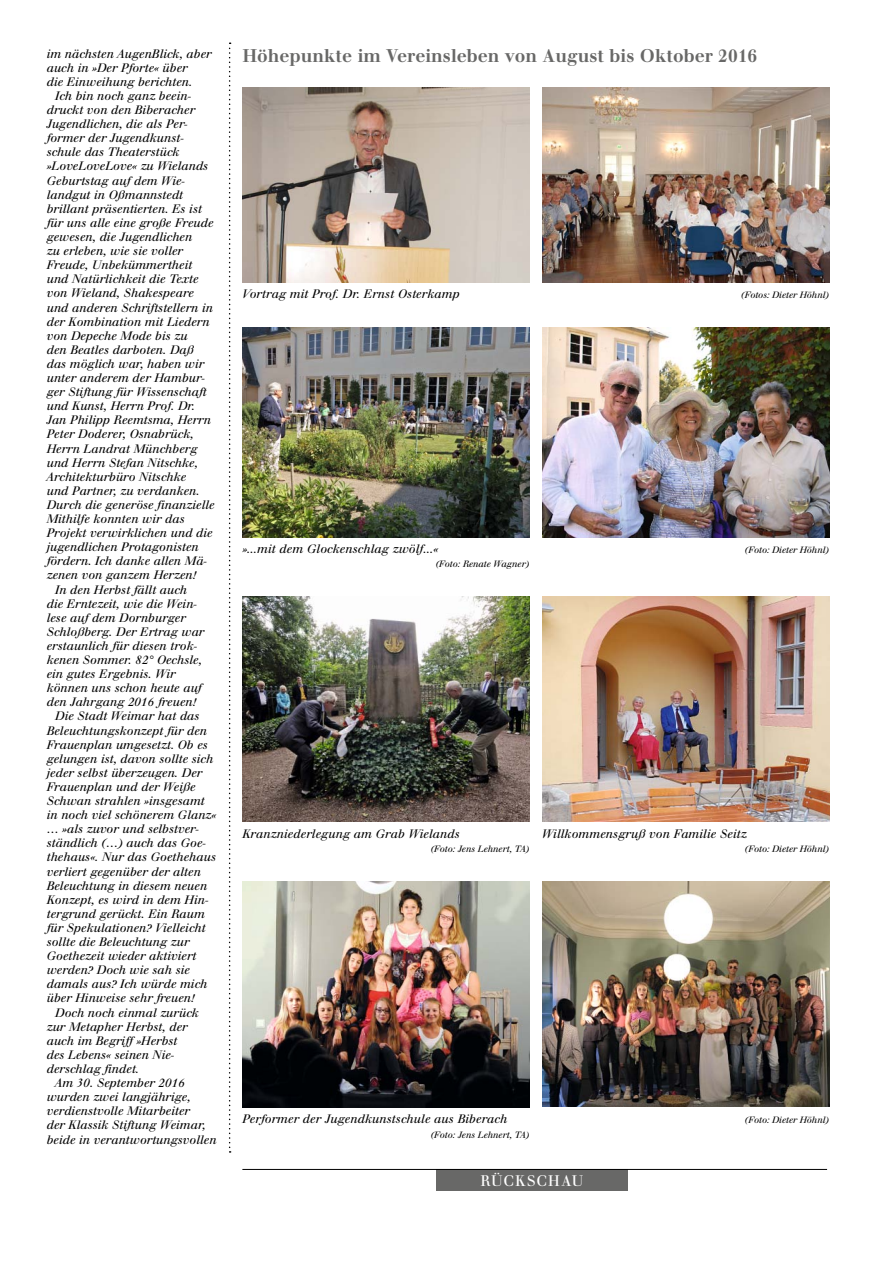
<style>
.page{position:relative;width:893px;height:1263px;background:#fff}
.page>*{position:absolute;margin:0;border:0;box-sizing:border-box;transform-origin:0 0}
.Überschriften{font:700 18px "Walbaum";color:#686867}
.Fußzeile{font:15px "Walbaum";letter-spacing:.06em;color:#fff}
.Editorial{font:italic 12px/14.1px "Walbaum";letter-spacing:-.005em;color:#000}
.BU{font:italic 12px "Walbaum";color:#000}
.BU-2{font:italic 9px "Walbaum";letter-spacing:-.01em;color:#000}
</style>
<div class="page">
<img style="left:542px;top:882px;width:287px;height:225px">
<img style="left:242px;top:88px;width:287px;height:195px">
<img style="left:242px;top:882px;width:287px;height:225px">
<img style="left:542px;top:597px;width:287px;height:225px">
<img style="left:242px;top:597px;width:287px;height:225px">
<img style="left:542px;top:328px;width:287px;height:210px">
<img style="left:542px;top:88px;width:287px;height:195px">
<img style="left:242px;top:328px;width:287px;height:210px">
<div style="left:436px;top:1169px;width:192px;height:22px;background:#686867"></div>
<svg style="left:229px;top:43px;width:2px;height:1110px"></svg>
<hr style="left:242px;top:1169px;width:585px;height:1px;background:#000">
<p class="Editorial" style="left:47px;top:46px;width:166px">im nächsten AugenBlick, aber auch in »Der Pforte« über<br>die Einweihung berichten.</p>
<p class="Editorial" style="left:47px;top:89px;width:169px;text-indent:9px">Ich bin noch ganz beein&shy;druckt von den Biberacher<br>Jugendlichen, die als Per&shy;former der Jugendkunst&shy;schule das Theaterstück »LoveLoveLove« zu Wielands<br>Geburtstag auf dem Wie&shy;landgut in Oßmannstedt brillant präsentierten. Es ist für uns alle eine große Freude gewesen, die Jugendlichen<br>zu erleben, wie sie voller<br>Freude, Unbekümmertheit und Natürlichkeit die Texte von Wieland, Shakespeare und anderen Schriftstellern in der Kombination mit Liedern von Depeche Mode bis zu<br>den Beatles darboten. Daß das möglich war, haben wir unter anderem der Hambur&shy;ger Stiftung für Wissenschaft und Kunst, Herrn Prof. Dr.<br>Jan Philipp Reemtsma, Herrn<br>Peter Doderer, Osnabrück,<br>Herrn Landrat Münchberg und Herrn Stefan Nitschke,<br>Architekturbüro Nitschke<br>und Partner, zu verdanken.<br>Durch die generöse finanzielle<br>Mithilfe konnten wir das<br>Projekt verwirklichen und die jugendlichen Protagonisten fördern. Ich danke allen Mä&shy;zenen von ganzem Herzen!</p>
<p class="Editorial" style="left:47px;top:582px;width:159px;text-indent:9px">In den Herbst fällt auch die Erntezeit, wie die Wein&shy;lese auf dem Dornburger<br>Schloßberg. Der Ertrag war erstaunlich für diesen troc&shy;kenen Sommer. 82° Oechsle, ein gutes Ergebnis. Wir können uns schon heute auf den Jahrgang 2016 freuen!</p>
<p class="Editorial" style="left:47px;top:709px;width:171px;text-indent:9px">Die Stadt Weimar hat das<br>Beleuchtungskonzept für den<br>Frauenplan umgesetzt. Ob es gelungen ist, davon sollte sich jeder selbst überzeugen. Der<br>Frauenplan und der Weiße<br>Schwan strahlen »insgesamt in noch viel schönerem Glanz« … »als zuvor und selbstver&shy;ständlich (…) auch das Goe&shy;thehaus«. Nur das Goethehaus verliert gegenüber der alten<br>Beleuchtung in diesem neuen<br>Konzept, es wird in dem Hin&shy;tergrund gerückt. Ein Raum für Spekulationen? Vielleicht sollte die Beleuchtung zur<br>Goethezeit wieder aktiviert werden? Doch wie sah sie damals aus? Ich würde mich über Hinweise sehr freuen!</p>
<p class="Editorial" style="left:47px;top:1005px;width:154px;text-indent:9px">Doch noch einmal zurück zur Metapher Herbst, der auch im Begriff »Herbst<br>des Lebens« seinen Nie&shy;derschlag findet.</p>
<p class="Editorial" style="left:47px;top:1076px;width:171px;text-indent:9px">Am 30. September 2016 wurden zwei langjährige, verdienstvolle Mitarbeiter<br>der Klassik Stiftung Weimar, beide in verantwortungsvollen</p>
<p class="Überschriften" style="left:242px;top:45px;width:516px">Höhepunkte im Vereinsleben von August bis Oktober 2016</p>
<p class="BU" style="left:242px;top:286px;width:219px">Vortrag mit Prof. Dr. Ernst Osterkamp</p>
<p class="BU" style="left:242px;top:541px;width:197px">»...mit dem Glockenschlag zwölf...«</p>
<p class="BU-2" style="left:436px;top:558px;width:95px">(Foto: Renate Wagner)</p>
<p class="BU-2" style="left:741px;top:289px;width:90px">(Fotos: Dieter Höhnl)</p>
<p class="BU-2" style="left:745px;top:544px;width:86px">(Foto: Dieter Höhnl)</p>
<p class="BU" style="left:242px;top:826px;width:219px">Kranzniederlegung am Grab Wielands</p>
<p class="BU-2" style="left:431px;top:843px;width:100px">(Foto: Jens Lehnert, TA)</p>
<p class="BU" style="left:542px;top:826px;width:206px">Willkommensgruß von Familie Seitz</p>
<p class="BU-2" style="left:745px;top:843px;width:86px">(Foto: Dieter Höhnl)</p>
<p class="BU" style="left:242px;top:1111px;width:267px">Performer der Jugendkunstschule aus Biberach</p>
<p class="BU-2" style="left:431px;top:1129px;width:100px">(Foto: Jens Lehnert, TA)</p>
<p class="BU-2" style="left:745px;top:1114px;width:86px">(Foto: Dieter Höhnl)</p>
<p class="Fußzeile" style="left:481px;top:1172px;width:104px">RÜCKSCHAU</p>
</div>
